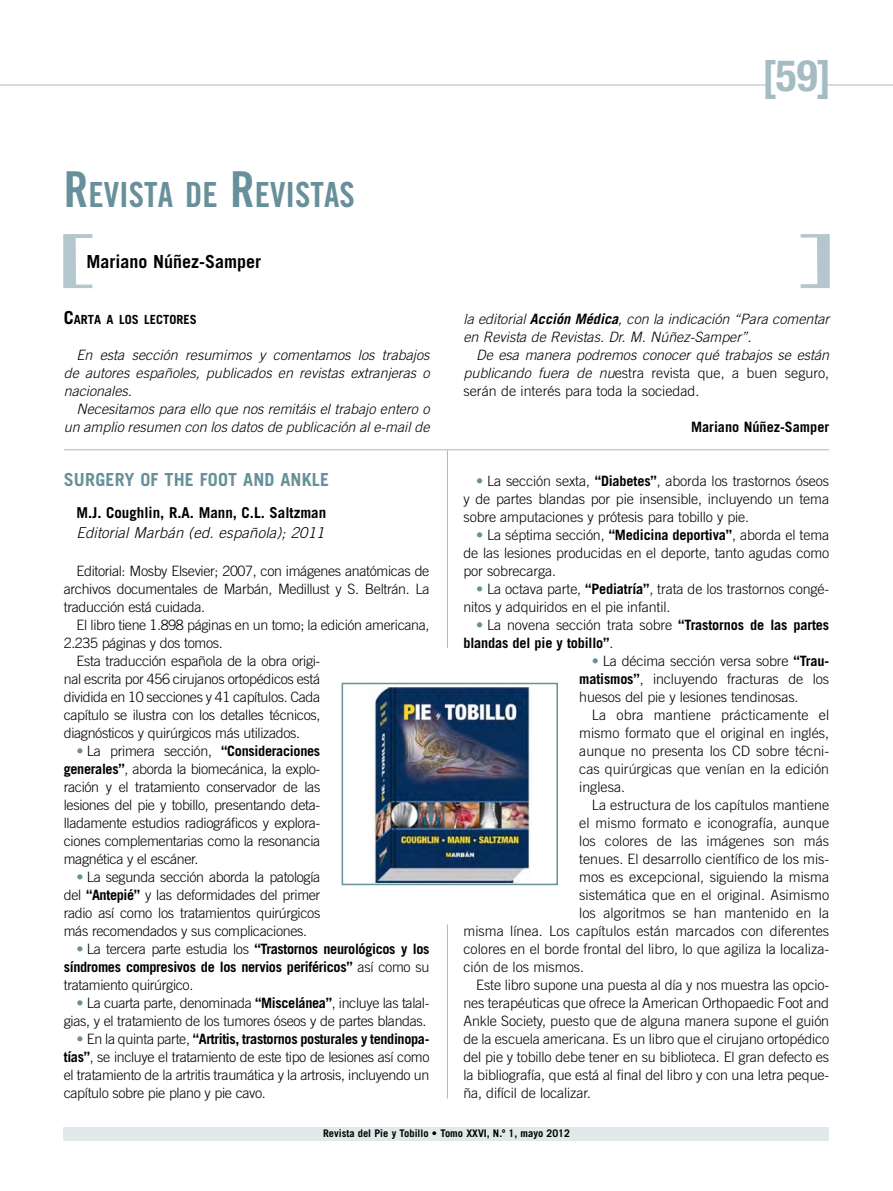
<style>
.page{position:relative;width:893px;height:1191px;background:#fff}
.page>*{position:absolute;margin:0;border:0;box-sizing:border-box;transform-origin:0 0}
.t1{font:700 condensed 43.5px "Helvetica Neue LT Std";color:#a4bcc2}
.t2{font:34.65px "Trade Gothic LT Std Bd Cn 20";color:#67909a}
.t3{font:700 18px "Trade Gothic LT Std";letter-spacing:.01em;color:#67909a}
.t4{font:700 18px "Trade Gothic LT Std";color:#000}
.t5{font:700 15px "Trade Gothic LT Std";color:#000}
.t6{font:italic 300 15px "Trade Gothic LT Std";letter-spacing:.01em;color:#000}
.t7{font:300 14.25px/18px "Trade Gothic LT Std";letter-spacing:-.01em;color:#000;text-align:justify}
.t8{font:italic 300 14.25px/18px "Trade Gothic LT Std";color:#000;text-align:justify}
.t9{font:700 14.25px/18px "Trade Gothic LT Std";letter-spacing:-.025em;color:#000;text-align:justify}
.t10{font:700 14.25px "Trade Gothic LT Std";color:#000}
.t11{font:700 12.6px "Trade Gothic LT Std";color:#000}
.t12{font:700 10.5px "Trade Gothic LT Std";color:#000}
.s1{font-size:49.5px}
.s2{font-size:18px}
.s3{color:#67909a}
.s4{font-weight:700}
.s5{font-weight:300;color:#67909a}
.s6{font-weight:300}
.s7{font-style:normal}
</style>
<div class="page">
<hr style="left:0;top:85px;width:770px;height:1px;background:#a4bcc2">
<hr style="left:826px;top:85px;width:67px;height:1px;background:#a4bcc2">
<div style="left:64px;top:1127px;width:765px;height:13px;background:#e1e9eb"></div>
<hr style="left:447px;top:924px;width:1px;height:174px;background:#a4bcc2">
<hr style="left:64px;top:449px;width:765px;height:1px;background:#a4bcc2">
<img style="left:371px;top:687px;width:159px;height:195px">
<div style="left:342px;top:683px;width:216px;height:202px;border:2px solid #67909a"></div>
<hr style="left:447px;top:450px;width:1px;height:198px;background:#a4bcc2">
<svg style="left:63px;top:234px;width:29px;height:54px"></svg>
<svg style="left:801px;top:234px;width:29px;height:54px"></svg>
<h2 class="t2" style="left:64px;top:174px;width:293px"><span class="s1">R</span>EVISTA DE <span class="s1">R</span>EVISTAS</h2>
<p class="t4" style="left:87px;top:250px;width:176px">Mariano Núñez-Samper</p>
<p class="t11" style="left:64px;top:312px;width:134px"><span class="s2">C</span>ARTA A LOS LECTORES</p>
<p class="t8" style="left:64px;top:346px;width:367px;text-indent:13px">En esta sección resumimos y comentamos los trabajos de autores españoles, publicados en revistas extranjeras o nacionales.</p>
<p class="t8" style="left:64px;top:400px;width:367px;text-align:right">Necesitamos para ello que nos remitáis el trabajo entero o un amplio resumen con los datos de publicación al e-mail de</p>
<p class="t3" style="left:64px;top:469px;width:267px">SURGERY OF THE FOOT AND ANKLE</p>
<p class="t5" style="left:77px;top:504px;width:251px">M.J. Coughlin, R.A. Mann, C.L. Saltzman</p>
<p class="t6" style="left:77px;top:524px;width:249px">Editorial Marbán (ed. española); 2011</p>
<p class="t7" style="left:64px;top:562px;width:367px;text-indent:13px">Editorial: Mosby Elsevier; 2007, con imágenes anatómicas de archivos documentales de Marbán, Medillust y S. Beltrán. La traducción está cuidada.</p>
<p class="t7" style="left:77px;top:616px;width:354px">El libro tiene 1.898 páginas en un tomo; la edición americana,</p>
<p class="t7" style="left:64px;top:634px;width:160px">2.235 páginas y dos tomos.</p>
<p class="t7" style="left:77px;top:652px;width:245px">Esta traducción española de la obra origi-</p>
<p class="t7" style="left:64px;top:670px;width:258px">nal escrita por 456 cirujanos ortopédicos está</p>
<p class="t7" style="left:64px;top:688px;width:258px">dividida en 10 secciones y 41 capítulos. Cada</p>
<p class="t7" style="left:64px;top:706px;width:258px">capítulo se ilustra con los detalles técnicos,</p>
<p class="t7" style="left:64px;top:724px;width:238px">diagnósticos y quirúrgicos más utilizados.</p>
<p class="t7" style="left:64px;top:742px;width:258px;text-indent:13px"><span class="s3">•</span> La primera sección, <span class="s4">“Consideraciones generales”</span>, aborda la biomecánica, la explo&shy;ración y el tratamiento conservador de las lesiones del pie y tobillo, presentando deta&shy;lladamente estudios radiográficos y explora&shy;ciones complementarias como la resonancia magnética y el escáner.</p>
<p class="t7" style="left:64px;top:868px;width:258px;text-indent:13px"><span class="s3">•</span> La segunda sección aborda la patología del <span class="s4">“Antepié”</span> y las deformidades del primer radio así como los tratamientos quirúrgicos más recomendados y sus complicaciones.</p>
<p class="t9" style="left:64px;top:940px;width:367px;text-indent:13px"><span class="s5">•</span> <span class="s6">La tercera parte estudia los</span> “Trastornos neurológicos y los síndromes compresivos de los nervios periféricos” <span class="s6">así como su tratamiento quirúrgico.</span></p>
<p class="t7" style="left:64px;top:994px;width:367px;text-align:right"><span class="s3">•</span> La cuarta parte, denominada <span class="s4">“Miscelánea”</span>, incluye las talal&shy;gias, y el tratamiento de los tumores óseos y de partes blandas.</p>
<p class="t7" style="left:64px;top:1030px;width:367px;text-indent:13px"><span class="s3">•</span> En la quinta parte, <span class="s4">“Artritis, trastornos posturales y tendinopa&shy;tías”</span>, se incluye el tratamiento de este tipo de lesiones así como el tratamiento de la artritis traumática y la artrosis, incluyendo un capítulo sobre pie plano y pie cavo.</p>
<h1 class="t1" style="left:762px;top:49px;width:71px">[59]</h1>
<p class="t8" style="left:463px;top:310px;width:367px">la editorial <span class="s4">Acción Médica</span>, con la indicación “Para comentar en Revista de Revistas. Dr. M. Núñez-Samper”.</p>
<p class="t8" style="left:463px;top:346px;width:367px;text-indent:13px">De esa manera podremos conocer qué trabajos se están publicando fuera de nu<span class="s7">estra revista que, a buen seguro, serán de interés para toda la sociedad.</span></p>
<p class="t10" style="left:691px;top:418px;width:140px">Mariano Núñez-Samper</p>
<p class="t7" style="left:463px;top:472px;width:367px;text-indent:13px"><span class="s3">•</span> La sección sexta, <span class="s4">“Diabetes”</span>, aborda los trastornos óseos y de partes blandas por pie insensible, incluyendo un tema sobre amputaciones y prótesis para tobillo y pie.</p>
<p class="t7" style="left:463px;top:526px;width:367px;text-indent:13px"><span class="s3">•</span> La séptima sección, <span class="s4">“Medicina deportiva”</span>, aborda el tema de las lesiones producidas en el deporte, tanto agudas como por sobrecarga.</p>
<p class="t7" style="left:463px;top:580px;width:367px;text-indent:13px"><span class="s3">•</span> La octava parte, <span class="s4">“Pediatría”</span>, trata de los trastornos congé&shy;nitos y adquiridos en el pie infantil.</p>
<p class="t9" style="left:463px;top:616px;width:367px;text-indent:13px"><span class="s5">•</span> <span class="s6">La novena sección trata sobre</span> “Trastornos de las partes blandas del pie y tobillo”<span class="s6">.</span></p>
<p class="t7" style="left:579px;top:652px;width:251px;text-indent:13px"><span class="s3">•</span> La décima sección versa sobre <span class="s4">“Trau&shy;matismos”</span>, incluyendo fracturas de los huesos del pie y lesiones tendinosas.</p>
<p class="t7" style="left:579px;top:706px;width:251px;text-indent:13px">La obra mantiene prácticamente el mismo formato que el original en inglés, aunque no presenta los CD sobre técni&shy;cas quirúrgicas que venían en la edición inglesa.</p>
<p class="t7" style="left:592px;top:796px;width:239px">La estructura de los capítulos mantiene</p>
<p class="t7" style="left:579px;top:814px;width:251px">el mismo formato e iconografía, aunque</p>
<p class="t7" style="left:579px;top:832px;width:251px">los colores de las imágenes son más</p>
<p class="t7" style="left:579px;top:850px;width:251px">tenues. El desarrollo científico de los mis-</p>
<p class="t7" style="left:579px;top:868px;width:251px">mos es excepcional, siguiendo la misma</p>
<p class="t7" style="left:579px;top:886px;width:251px">sistemática que en el original. Asimismo</p>
<p class="t7" style="left:579px;top:904px;width:251px">los algoritmos se han mantenido en la</p>
<p class="t7" style="left:463px;top:922px;width:367px">misma línea. Los capítulos están marcados con diferentes</p>
<p class="t7" style="left:463px;top:940px;width:367px">colores en el borde frontal del libro, lo que agiliza la localiza-</p>
<p class="t7" style="left:463px;top:958px;width:122px">ción de los mismos.</p>
<p class="t7" style="left:476px;top:976px;width:354px">Este libro supone una puesta al día y nos muestra las opcio-</p>
<p class="t7" style="left:463px;top:994px;width:367px">nes terapéuticas que ofrece la American Orthopaedic Foot and</p>
<p class="t7" style="left:463px;top:1012px;width:367px">Ankle Society, puesto que de alguna manera supone el guión</p>
<p class="t7" style="left:463px;top:1030px;width:367px">de la escuela americana. Es un libro que el cirujano ortopédico</p>
<p class="t7" style="left:463px;top:1048px;width:367px">del pie y tobillo debe tener en su biblioteca. El gran defecto es</p>
<p class="t7" style="left:463px;top:1066px;width:367px">la bibliografía, que está al final del libro y con una letra peque-</p>
<p class="t7" style="left:463px;top:1084px;width:129px">ña, difícil de localizar.</p>
<p class="t12" style="left:323px;top:1126px;width:248px">Revista del Pie y Tobillo • Tomo XXVI, N.º 1, mayo 2012</p>
</div>
